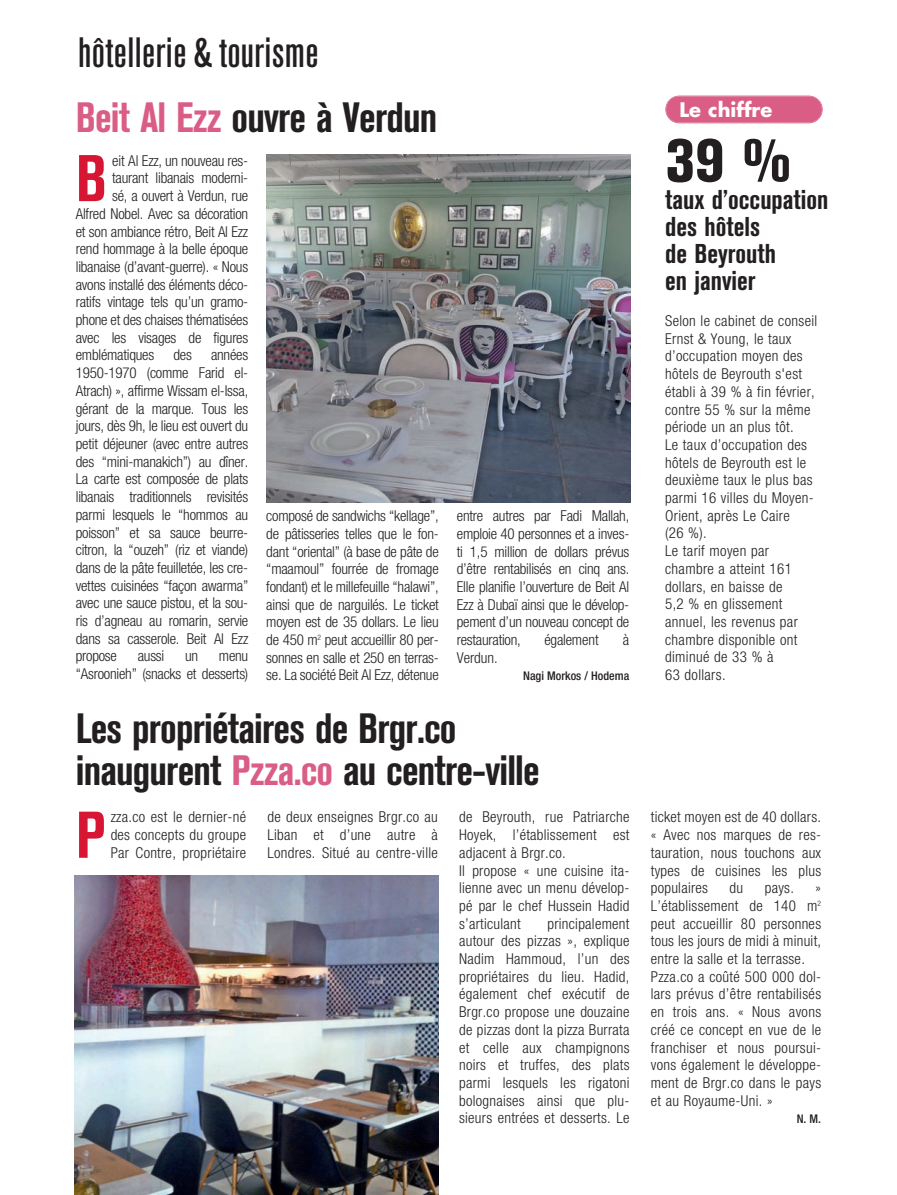
<style>
.page{position:relative;width:897px;height:1195px;background:#fff}
.page>*{position:absolute;margin:0;border:0;box-sizing:border-box;transform-origin:0 0}
.t1{font:700 condensed 65.25px "Akzidenz Grotesk BE";color:#d71634}
.t2{font:800 condensed 60px "Akzidenz Grotesk BE";color:#231f20}
.t3{font:700 condensed 42px/42px "Akzidenz Grotesk BE";letter-spacing:-.02em;color:#231f20}
.t4{font:500 condensed 42px "Akzidenz Grotesk BE";letter-spacing:.01em;color:#231f20}
.t5{font:700 condensed 27px/27px "Akzidenz Grotesk BE";color:#231f20}
.t6{font:700 19.5px "Futura";color:#fff}
.t7{font:300 condensed 15px/17.7px "Helvetica Neue";letter-spacing:.02em;color:#231f20;text-align:justify}
.t8{font:300 condensed 15px/17.7px "Helvetica Neue";letter-spacing:-.015em;color:#231f20;text-align:right}
.t9{font:500 condensed 12px "Helvetica Neue";color:#231f20}
.s1{color:#da5d86}
</style>
<div class="page">
<img style="left:266px;top:154px;width:365px;height:349px">
<img style="left:74px;top:875px;width:365px;height:320px">
<div style="left:666px;top:96px;width:156px;height:27px;background:#da5d86;border-radius:13px"></div>
<div style="left:665px;top:96px;width:158px;height:27px;border:2px solid #da5d86;border-radius:14px"></div>
<h3 class="t4" style="left:78px;top:37px;width:242px">hôtellerie &amp; tourisme</h3>
<h3 class="t3" style="left:76px;top:100px;width:363px"><span class="s1">Beit Al Ezz</span> ouvre à Verdun</h3>
<h1 class="t1" style="left:76px;top:155px;width:33px">B</h1>
<p class="t8" style="left:112px;top:153px;width:138px">eit Al Ezz, un nouveau res-</p>
<p class="t8" style="left:112px;top:170px;width:138px">taurant libanais moderni-</p>
<p class="t8" style="left:112px;top:188px;width:138px">sé, a ouvert à Verdun, rue</p>
<p class="t8" style="left:76px;top:206px;width:174px">Alfred Nobel. Avec sa décoration</p>
<p class="t8" style="left:76px;top:224px;width:174px">et son ambiance rétro, Beit Al Ezz</p>
<p class="t8" style="left:76px;top:241px;width:174px">rend hommage à la belle époque</p>
<p class="t8" style="left:76px;top:259px;width:174px">libanaise (d’avant-guerre). « Nous</p>
<p class="t8" style="left:76px;top:277px;width:174px">avons installé des éléments déco-</p>
<p class="t8" style="left:76px;top:294px;width:174px">ratifs vintage tels qu’un gramo-</p>
<p class="t8" style="left:76px;top:312px;width:174px">phone et des chaises thématisées</p>
<p class="t8" style="left:76px;top:330px;width:174px">avec les visages de figures</p>
<p class="t8" style="left:76px;top:347px;width:80px">emblématiques</p>
<p class="t7" style="left:173px;top:347px;width:20px">des</p>
<p class="t7" style="left:76px;top:347px;width:174px;text-indent:135px">années 1950-1970 (comme Farid el-Atrach) », affirme Wissam el-Issa, gérant de la marque. Tous les jours, dès 9h, le lieu est ouvert du petit déjeuner (avec entre autres des “mini-manakich”) au dîner.<br>La carte est composée de plats libanais traditionnels revisités parmi lesquels le “hommos au poisson” et sa sauce beurre&shy;citron, la “ouzeh” (riz et viande) dans de la pâte feuilletée, les cre&shy;vettes cuisinées “façon awarma” avec une sauce pistou, et la sou&shy;ris d’agneau au romarin, servie dans sa casserole. Beit Al Ezz propose</p>
<p class="t7" style="left:138px;top:648px;width:28px">aussi</p>
<p class="t7" style="left:185px;top:648px;width:15px">un</p>
<p class="t8" style="left:76px;top:648px;width:174px">menu<br>“Asroonieh” (snacks et desserts)</p>
<p class="t7" style="left:266px;top:508px;width:174px">composé de sandwichs “kellage”, de pâtisseries telles que le fon&shy;dant “oriental” (à base de pâte de “maamoul” fourrée de fromage fondant) et le millefeuille “halawi”, ainsi que de narguilés. Le ticket moyen est de 35 dollars. Le lieu de 450 m<sup>2</sup> peut accueillir 80 per&shy;sonnes en salle et 250 en terras&shy;se. La société Beit Al Ezz, détenue</p>
<p class="t7" style="left:457px;top:508px;width:174px">entre autres par Fadi Mallah, emploie 40 personnes et a inves&shy;ti 1,5 million de dollars prévus d’être rentabilisés en cinq ans.<br>Elle planifie l’ouverture de Beit Al Ezz à Dubaï ainsi que le dévelop&shy;pement d’un nouveau concept de restauration,</p>
<p class="t8" style="left:544px;top:632px;width:56px">également</p>
<p class="t7" style="left:623px;top:632px;width:8px">à</p>
<p class="t7" style="left:457px;top:650px;width:43px">Verdun.</p>
<p class="t9" style="left:523px;top:672px;width:108px">Nagi Morkos / Hodema</p>
<h3 class="t3" style="left:76px;top:711px;width:466px">Les propriétaires de Brgr.co inaugurent <span class="s1">Pzza.co</span> au centre-ville</h3>
<h1 class="t1" style="left:76px;top:811px;width:31px">P</h1>
<p class="t7" style="left:111px;top:809px;width:137px">zza.co est le dernier-né des concepts du groupe Par Contre, propriétaire</p>
<p class="t7" style="left:267px;top:809px;width:172px">de deux enseignes Brgr.co au Liban et d’une autre à Londres. Situé au centre-ville</p>
<p class="t7" style="left:459px;top:809px;width:172px;text-align:left">de Beyrouth, rue Patriarche<br>Hoyek, l’établissement est adjacent à Brgr.co.<br>Il propose « une cuisine ita&shy;lienne avec un menu dévelop&shy;pé par le chef Hussein Hadid s’articulant</p>
<p class="t7" style="left:459px;top:915px;width:172px;text-indent:88px">principalement autour des pizzas », explique Nadim Hammoud, l’un des propriétaires du lieu. Hadid, également chef exécutif de Brgr.co propose une douzaine de pizzas dont la pizza Burrata et celle aux champignons noirs et truffes, des plats parmi lesquels les rigatoni bolognaises ainsi que plu&shy;sieurs entrées et desserts. Le</p>
<h3 class="t6" style="left:679px;top:101px;width:94px">Le chiffre</h3>
<h2 class="t2" style="left:665px;top:139px;width:127px">39 %</h2>
<h3 class="t5" style="left:665px;top:188px;width:165px">taux d’occupation des hôtels<br>de Beyrouth<br>en janvier</h3>
<p class="t7" style="left:665px;top:313px;width:154px;text-align:left">Selon le cabinet de conseil<br>Ernst &amp; Young, le taux d’occupation moyen des hôtels de Beyrouth s'est établi à 39 % à fin février, contre 55 % sur la même période un an plus tôt.<br>Le taux d’occupation des hôtels de Beyrouth est le deuxième taux le plus bas parmi 16 villes du Moyen-<br>Orient, après Le Caire<br>(26 %).<br>Le tarif moyen par chambre a atteint 161 dollars, en baisse de<br>5,2 % en glissement annuel, les revenus par chambre disponible ont diminué de 33 % à<br>63 dollars.</p>
<p class="t7" style="left:651px;top:809px;width:172px">ticket moyen est de 40 dollars. « Avec nos marques de res&shy;tauration, nous touchons aux types de cuisines les plus populaires</p>
<p class="t7" style="left:730px;top:880px;width:15px">du</p>
<p class="t7" style="left:765px;top:880px;width:31px">pays.</p>
<p class="t7" style="left:651px;top:880px;width:172px;text-align:left;text-indent:165px">»<br>L’établissement de 140 m<sup>2 </sup>peut accueillir 80 personnes tous les jours de midi à minuit, entre la salle et la terrasse.<br>Pzza.co a coûté 500 000 dol&shy;lars prévus d’être rentabilisés en trois ans. « Nous avons créé ce concept en vue de le franchiser et nous poursui&shy;vons également le développe&shy;ment de Brgr.co dans le pays et au Royaume-Uni. »</p>
<p class="t9" style="left:797px;top:1114px;width:26px">N. M.</p>
</div>
